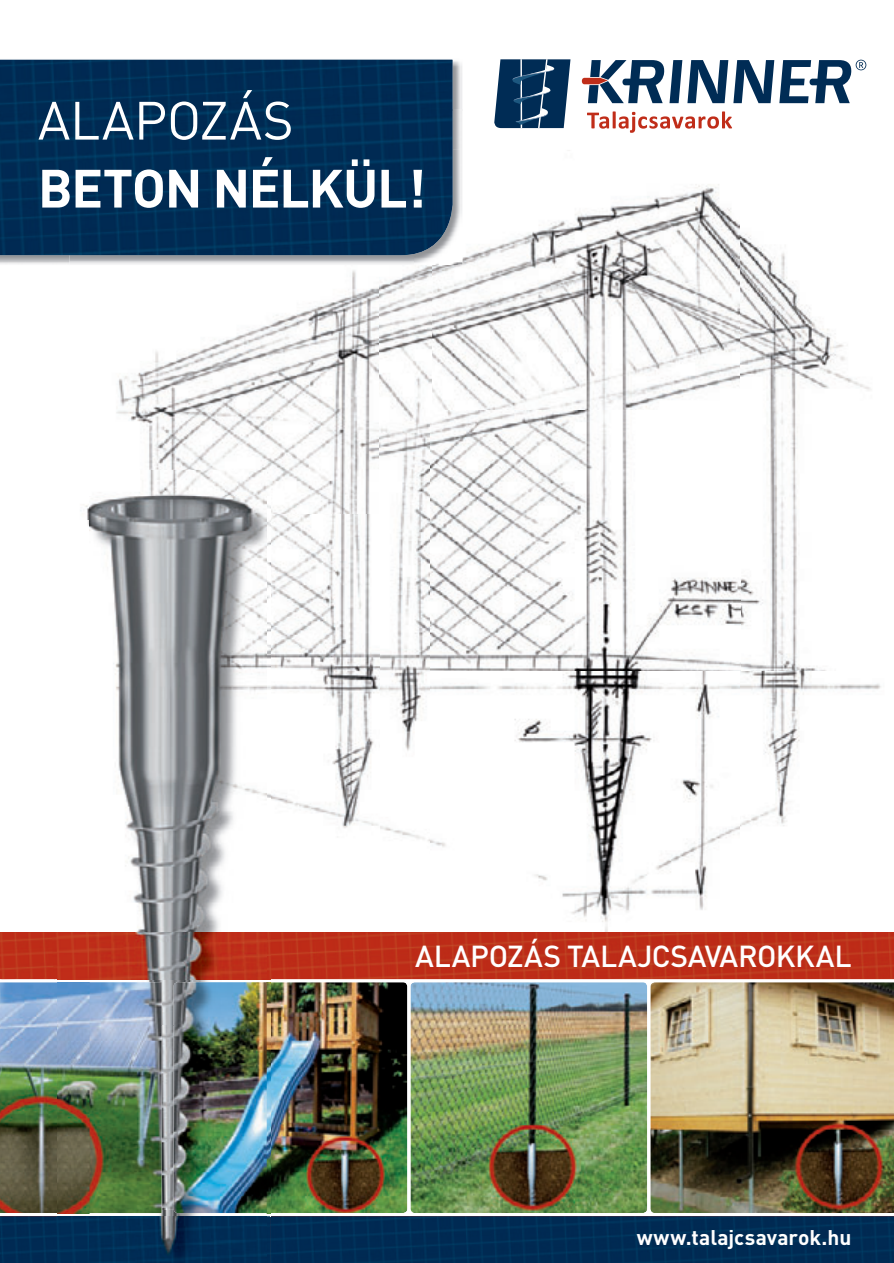
<style>
.page{position:relative;width:894px;height:1263px;background:#fff}
.page>*{position:absolute;margin:0;border:0;box-sizing:border-box;transform-origin:0 0}
.t1{font:700 52.95px "DIN Pro";letter-spacing:-.025em;color:#fff}
.t2{font:52.95px "DIN Pro";letter-spacing:-.01em;color:#fff}
.t3{font:500 30px "DIN Pro";letter-spacing:-.01em;color:#fff}
.t4{font:700 21px "DIN Pro";color:#fff}
</style>
<div class="page">
<img style="left:431px;top:184px;width:450px;height:748px">
<img style="left:116px;top:270px;width:263px;height:245px">
<img style="left:379px;top:265px;width:52px;height:578px">
<img style="left:270px;top:515px;width:109px;height:313px">
<img style="left:0;top:59px;width:462px;height:51px">
<img style="left:452px;top:110px;width:10px;height:40px">
<img style="left:0;top:255px;width:70px;height:9px">
<img style="left:413px;top:150px;width:49px;height:115px">
<img style="left:0;top:60px;width:452px;height:195px">
<img style="left:0;top:932px;width:51px;height:47px">
<img style="left:51px;top:932px;width:6px;height:47px">
<img style="left:270px;top:932px;width:623px;height:47px">
<img style="left:1px;top:976px;width:55px;height:3px">
<img style="left:0;top:1216px;width:893px;height:47px">
<img style="left:650px;top:982px;width:243px;height:231px">
<img style="left:410px;top:982px;width:237px;height:231px;border-radius:4px">
<img style="left:179px;top:982px;width:228px;height:231px">
<img style="left:0;top:982px;width:57px;height:231px">
<img style="left:267px;top:1216px;width:3px;height:47px">
<img style="left:267px;top:497px;width:3px;height:482px">
<img style="left:57px;top:932px;width:33px;height:331px">
<img style="left:80px;top:470px;width:187px;height:51px">
<img style="left:90px;top:1210px;width:177px;height:53px">
<img style="left:90px;top:497px;width:177px;height:529px">
<img style="left:161px;top:1025px;width:18px;height:185px">
<img style="left:90px;top:982px;width:71px;height:231px">
<svg style="left:494px;top:59px;width:76px;height:69px;background:#284e70"></svg>
<svg style="left:581px;top:60px;width:285px;height:43px"></svg>
<svg style="left:587px;top:111px;width:145px;height:22px"></svg>
<h1 class="t2" style="left:38px;top:102px;width:257px">ALAPOZÁS</h1>
<h1 class="t1" style="left:38px;top:170px;width:389px">BETON NÉLKÜL !</h1>
<p class="t3" style="left:415px;top:946px;width:438px">ALAPOZÁS TALAJCSAVAROKKAL</p>
<p class="t4" style="left:636px;top:1230px;width:216px">www.talajcsavarok.hu</p>
</div>
